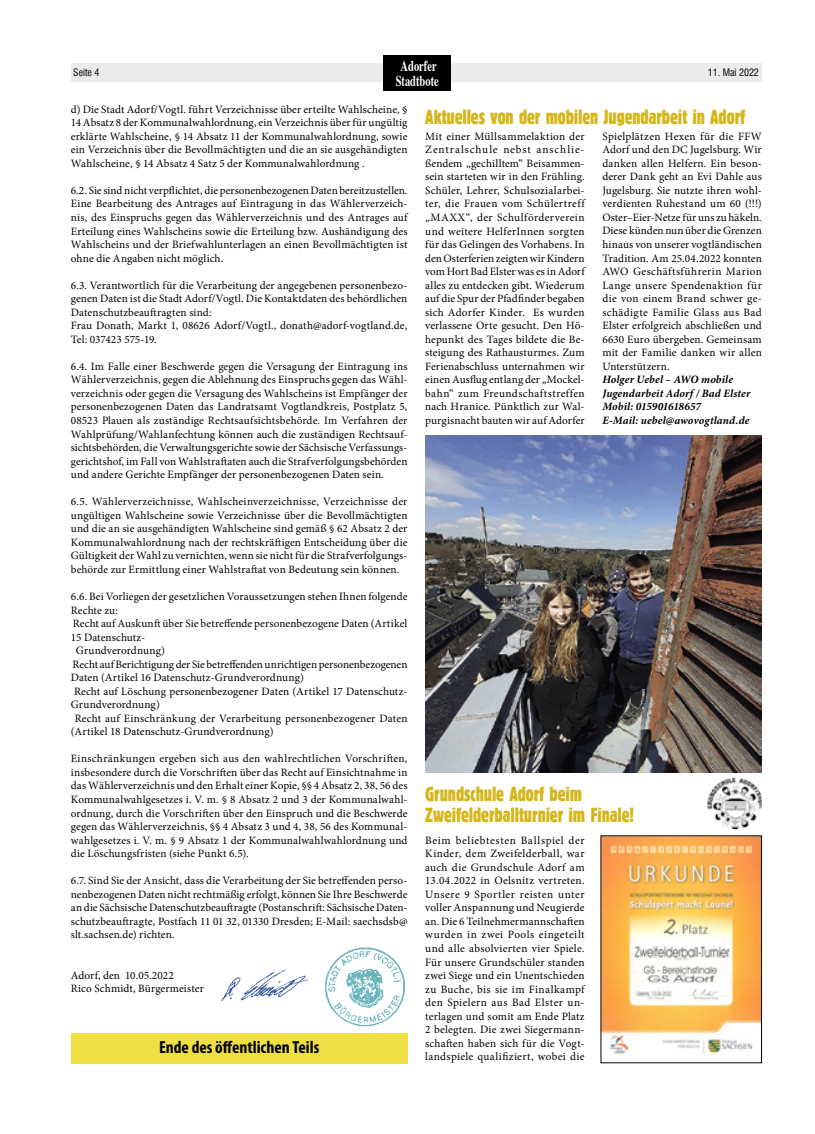
<style>
.page{position:relative;width:815px;height:1134px;background:#fff}
.page>*{position:absolute;margin:0;border:0;box-sizing:border-box;transform-origin:0 0}
.t1{font:21.25px/21px "Block D Regu Extr Cond";letter-spacing:-.005em;color:#d5b71b}
.t2{font:700 condensed 17.5px "Myriad Pro";color:#000}
.t3{font:700 15px/15px "Times";color:#fff;text-align:center;scale:.7 1}
.t4{font:11.25px/13.5px "Minion Pro";letter-spacing:.005em;color:#000;text-align:justify}
.t5{font:italic 700 11.25px/13.5px "Minion Pro";letter-spacing:.01em;color:#000}
.t6{font:condensed 10px "Swiss 721 BT";color:#000}
</style>
<div class="page">
<div style="left:71px;top:63px;width:691px;height:19px;background:#ebebeb"></div>
<div style="left:384px;top:55px;width:67px;height:35px;background:#000"></div>
<div style="left:71px;top:1033px;width:336px;height:30px;background:#eedf44"></div>
<img style="left:707px;top:778px;width:55px;height:51px">
<img style="left:425px;top:436px;width:337px;height:336px">
<img style="left:221px;top:969px;width:87px;height:32px">
<img style="left:324px;top:947px;width:81px;height:80px">
<img style="left:603px;top:837px;width:157px;height:218px">
<h3 class="t3" style="left:396px;top:56px;width:63px">Adorfer<br>Stadtbote</h3>
<p class="t6" style="left:73px;top:67px;width:28px">Seite 4</p>
<p class="t6" style="left:708px;top:67px;width:53px">11. Mai 2022</p>
<p class="t4" style="left:71px;top:102px;width:338px">d) Die Stadt Adorf/Vogtl. führt Verzeichnisse über erteilte Wahlscheine, § 14 Absatz 8 der Kommunalwahlordnung, ein Verzeichnis über für ungültig erklärte Wahlscheine, § 14 Absatz 11 der Kommunalwahlordnung, sowie ein Verzeichnis über die Bevollmächtigten und die an sie ausgehändigten Wahlscheine, § 14 Absatz 4 Satz 5 der Kommunalwahlordnung .</p>
<p class="t4" style="left:71px;top:184px;width:338px">6.2. Sie sind nicht verpflichtet, die personenbezogenen Daten bereitzustellen.<br>Eine Bearbeitung des Antrages auf Eintragung in das Wählerverzeich&shy;nis, des Einspruchs gegen das Wählerverzeichnis und des Antrages auf Erteilung eines Wahlscheins sowie die Erteilung bzw. Aushändigung des Wahlscheins und der Briefwahlunterlagen an einen Bevollmächtigten ist ohne die Angaben nicht möglich.</p>
<p class="t4" style="left:71px;top:278px;width:338px;text-align:left">6.3. Verantwortlich für die Verarbeitung der angegebenen personenbezo&shy;genen Daten ist die Stadt Adorf/Vogtl. Die Kontaktdaten des behördlichen Datenschutzbeauftragten sind:<br>Frau Donath, Markt 1, 08626 Adorf/Vogtl., donath@adorf-vogtland.de, Tel: 037423 575-19.</p>
<p class="t4" style="left:71px;top:360px;width:338px">6.4. Im Falle einer Beschwerde gegen die Versagung der Eintragung ins Wählerverzeichnis, gegen die Ablehnung des Einspruchs gegen das Wähl&shy;verzeichnis oder gegen die Versagung des Wahlscheins ist Empfänger der personenbezogenen Daten das Landratsamt Vogtlandkreis, Postplatz 5, 08523 Plauen als zuständige Rechtsaufsichtsbehörde. Im Verfahren der Wahlprüfung/Wahlanfechtung können auch die zuständigen Rechtsauf&shy;sichtsbehörden, die Verwaltungsgerichte sowie der Sächsische Verfassungs&shy;gerichtshof, im Fall von Wahlstraftaten auch die Strafverfolgungsbehörden und andere Gerichte Empfänger der personenbezogenen Daten sein.</p>
<p class="t4" style="left:71px;top:495px;width:338px">6.5. Wählerverzeichnisse, Wahlscheinverzeichnisse, Verzeichnisse der ungültigen Wahlscheine sowie Verzeichnisse über die Bevollmächtigten und die an sie ausgehändigten Wahlscheine sind gemäß § 62 Absatz 2 der Kommunalwahlordnung nach der rechtskräftigen Entscheidung über die Gültigkeit der Wahl zu vernichten, wenn sie nicht für die Strafverfolgungs&shy;behörde zur Ermittlung einer Wahlstraftat von Bedeutung sein können.</p>
<p class="t4" style="left:71px;top:590px;width:338px">6.6. Bei Vorliegen der gesetzlichen Voraussetzungen stehen Ihnen folgende</p>
<p class="t4" style="left:71px;top:603px;width:49px">Rechte zu:</p>
<p class="t4" style="left:73px;top:617px;width:336px">Recht auf Auskunft über Sie betreffende personenbezogene Daten (Artikel</p>
<p class="t4" style="left:71px;top:630px;width:76px">15 Datenschutz-</p>
<p class="t4" style="left:76px;top:644px;width:91px">Grundverordnung)</p>
<p class="t4" style="left:73px;top:657px;width:336px">Recht auf Berichtigung der Sie betreffenden unrichtigen personenbezogenen</p>
<p class="t4" style="left:71px;top:671px;width:235px">Daten (Artikel 16 Datenschutz-Grundverordnung)</p>
<p class="t4" style="left:74px;top:684px;width:335px">Recht auf Löschung personenbezogener Daten (Artikel 17 Datenschutz-</p>
<p class="t4" style="left:71px;top:698px;width:91px">Grundverordnung)</p>
<p class="t4" style="left:75px;top:711px;width:334px">Recht auf Einschränkung der Verarbeitung personenbezogener Daten</p>
<p class="t4" style="left:71px;top:725px;width:204px">(Artikel 18 Datenschutz-Grundverordnung)</p>
<p class="t4" style="left:71px;top:752px;width:338px">Einschränkungen ergeben sich aus den wahlrechtlichen Vorschriften, insbesondere durch die Vorschriften über das Recht auf Einsichtnahme in das Wählerverzeichnis und den Erhalt einer Kopie, §§ 4 Absatz 2, 38, 56 des Kommunalwahlgesetzes i. V. m. § 8 Absatz 2 und 3 der Kommunalwahl&shy;ordnung, durch die Vorschriften über den Einspruch und die Beschwerde gegen das Wählerverzeichnis, §§ 4 Absatz 3 und 4, 38, 56 des Kommunal&shy;wahlgesetzes i. V. m. § 9 Absatz 1 der Kommunalwahlwahlordnung und die Löschungsfristen (siehe Punkt 6.5).</p>
<p class="t4" style="left:71px;top:874px;width:338px">6.7. Sind Sie der Ansicht, dass die Verarbeitung der Sie betreffenden perso&shy;nenbezogenen Daten nicht rechtmäßig erfolgt, können Sie Ihre Beschwerde an die Sächsische Datenschutzbeauftragte (Postanschrift: Sächsische Daten&shy;schutzbeauftragte, Postfach 11 01 32, 01330 Dresden; E-Mail: saechsdsb@ slt.sachsen.de) richten.</p>
<p class="t4" style="left:71px;top:969px;width:134px">Adorf, den 10.05.2022<br>Rico Schmidt, Bürgermeister</p>
<h2 class="t2" style="left:159px;top:1036px;width:162px">Ende des öffentlichen Teils</h2>
<h1 class="t1" style="left:425px;top:106px;width:321px">Aktuelles von der mobilen Jugendarbeit in Adorf</h1>
<p class="t4" style="left:425px;top:129px;width:161px">Mit einer Müllsammelaktion der Zentralschule nebst anschlie&shy;ßendem „gechilltem“ Beisammen&shy;sein starteten wir in den Frühling.<br>Schüler, Lehrer, Schulsozialarbei&shy;ter, die Frauen vom Schülertreff „MAXX“, der Schulförderverein und weitere HelferInnen sorgten für das Gelingen des Vorhabens. In den Osterferien zeigten wir Kindern vom Hort Bad Elster was es in Adorf alles zu entdecken gibt. Wiederum auf die Spur der Pfadfinder begaben sich Adorfer Kinder. Es wurden verlassene Orte gesucht. Den Hö&shy;hepunkt des Tages bildete die Be&shy;steigung des Rathausturmes. Zum Ferienabschluss unternahmen wir einen Ausflug entlang der „Mockel&shy;bahn“ zum Freundschaftstreffen nach Hranice. Pünktlich zur Wal&shy;purgisnacht bauten wir auf Adorfer</p>
<p class="t4" style="left:602px;top:129px;width:161px">Spielplätzen Hexen für die FFW Adorf und den DC Jugelsburg. Wir danken allen Helfern. Ein beson&shy;derer Dank geht an Evi Dahle aus Jugelsburg. Sie nutzte ihren wohl&shy;verdienten Ruhestand um 60 (!!!)<br>Oster–Eier-Netze für uns zu häkeln.<br>Diese künden nun über die Grenzen hinaus von unserer vogtländischen Tradition. Am 25.04.2022 konnten AWO Geschäftsführerin Marion Lange unsere Spendenaktion für die von einem Brand schwer ge&shy;schädigte Familie Glass aus Bad Elster erfolgreich abschließen und 6630 Euro übergeben. Gemeinsam mit der Familie danken wir allen Unterstützern.</p>
<p class="t5" style="left:602px;top:373px;width:150px">Holger Uebel – AWO mobile<br>Jugendarbeit Adorf / Bad Elster<br>Mobil: 015901618657<br>E-Mail: uebel@awovogtland.de</p>
<h1 class="t1" style="left:425px;top:783px;width:211px">Grundschule Adorf beim<br>Zweifelderballturnier im Finale!</h1>
<p class="t4" style="left:425px;top:833px;width:161px">Beim beliebtesten Ballspiel der Kinder, dem Zweifelderball, war auch die Grundschule Adorf am 13.04.2022 in Oelsnitz vertreten.<br>Unsere 9 Sportler reisten unter voller Anspannung und Neugierde an. Die 6 Teilnehmermannschaften wurden in zwei Pools eingeteilt und alle absolvierten vier Spiele.<br>Für unsere Grundschüler standen zwei Siege und ein Unentschieden zu Buche, bis sie im Finalkampf den Spielern aus Bad Elster un&shy;terlagen und somit am Ende Platz 2 belegten. Die zwei Siegermann&shy;schaften haben sich für die Vogt&shy;landspiele qualifiziert, wobei die</p>
</div>
